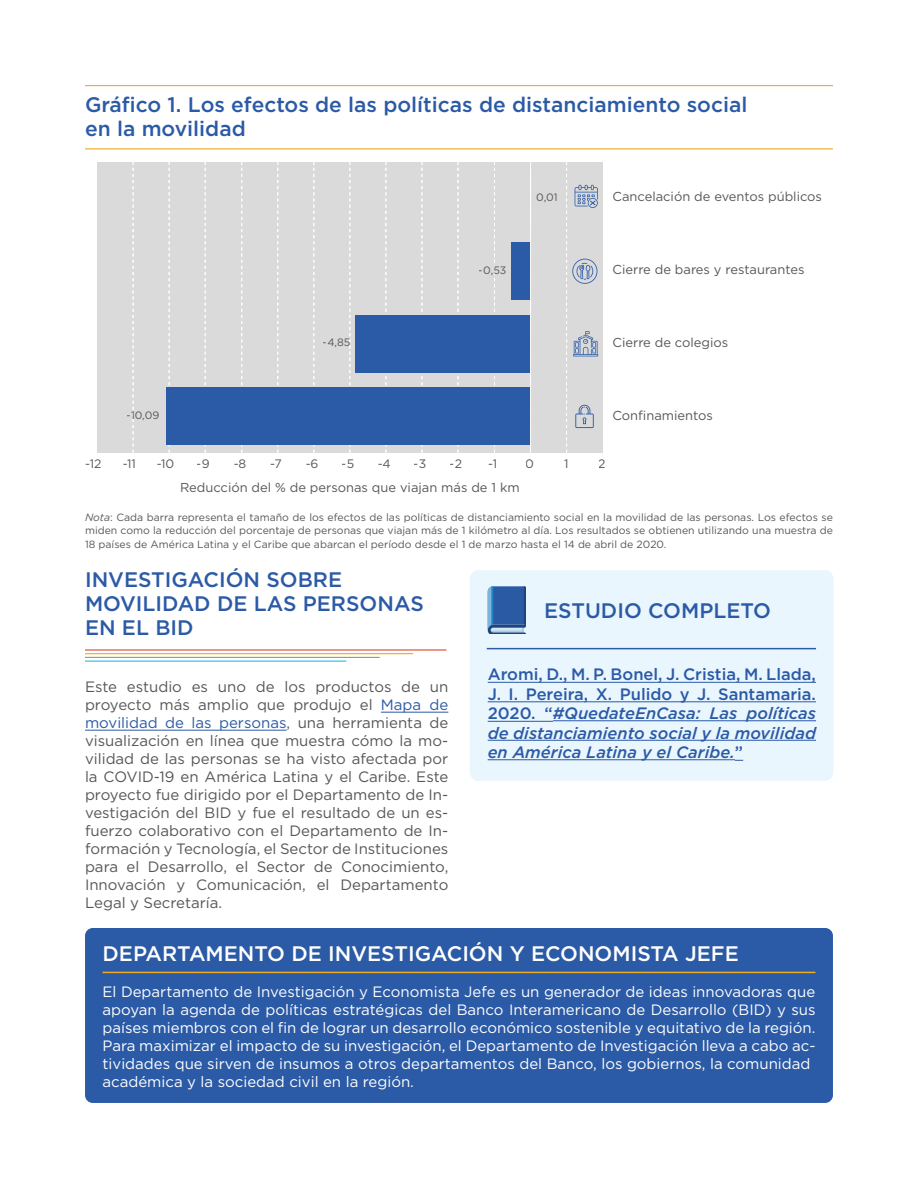
<style>
.page{position:relative;width:918px;height:1188px;background:#fff}
.page>*{position:absolute;margin:0;border:0;box-sizing:border-box;transform-origin:0 0}
.t1{font:500 21px/24px "Gotham";color:#2b5aa6}
.t2{font:500 21px "Gotham";color:#fff}
.t3{font:italic 500 16.5px/19.5px "Gotham";color:#2b5aa6;text-align:justify}
.t4{font:15px/18px "Gotham";color:#575756;text-align:justify}
.t5{font:15px/18px "Gotham";color:#fff}
.t6{font:12.9px "Gotham";color:#575756}
.t7{font:12.3px "Gotham";color:#575756}
.t8{font:10.65px "Gotham";color:#575756}
.t9{font:10.5px/13.5px "Gotham";color:#575756;text-align:justify}
.s1{font-style:italic}
.s2{color:#2b5aa6}
.s3{font-style:normal}
</style>
<div class="page">
<div style="left:470px;top:570px;width:364px;height:211px;background:#eaf6fe"></div>
<hr style="left:488px;top:682px;width:328px;height:1px;background:#2b5aa6">
<hr style="left:488px;top:702px;width:328px;height:1px;background:#2b5aa6">
<hr style="left:488px;top:721px;width:65px;height:1px;background:#2b5aa6">
<hr style="left:553px;top:720px;width:263px;height:1px;background:#2b5aa6">
<hr style="left:488px;top:740px;width:328px;height:1px;background:#2b5aa6">
<hr style="left:488px;top:759px;width:247px;height:1px;background:#2b5aa6">
<svg style="left:488px;top:586px;width:38px;height:47px;background:#406eac"></svg>
<hr style="left:487px;top:648px;width:329px;height:1px;background:#2b5aa6">
<hr style="left:381px;top:712px;width:67px;height:1px;background:#2b5aa6">
<hr style="left:85px;top:730px;width:202px;height:1px;background:#2b5aa6">
<hr style="left:85px;top:649px;width:361px;height:2px;background:#e74527">
<hr style="left:85px;top:653px;width:328px;height:1px;background:#eeaa1e">
<hr style="left:85px;top:657px;width:294px;height:1px;background:#a0a335">
<hr style="left:85px;top:661px;width:261px;height:1px;background:#26bced">
<hr style="left:85px;top:148px;width:748px;height:1px;background:#f0ab1f">
<hr style="left:85px;top:85px;width:748px;height:1px;background:#f0ab1f">
<div style="left:85px;top:928px;width:748px;height:175px;background:#2b5aa6;border-radius:8px"></div>
<hr style="left:103px;top:972px;width:712px;height:1px;background:#f0ab1f">
<div style="left:97px;top:162px;width:506px;height:291px;background:#dadada"></div>
<svg style="left:133px;top:162px;width:1px;height:291px"></svg>
<svg style="left:169px;top:162px;width:1px;height:291px"></svg>
<svg style="left:205px;top:162px;width:1px;height:291px"></svg>
<svg style="left:241px;top:162px;width:1px;height:291px"></svg>
<svg style="left:277px;top:162px;width:1px;height:291px"></svg>
<svg style="left:313px;top:162px;width:1px;height:291px"></svg>
<svg style="left:349px;top:162px;width:1px;height:291px"></svg>
<svg style="left:386px;top:162px;width:1px;height:291px"></svg>
<svg style="left:422px;top:162px;width:1px;height:291px"></svg>
<svg style="left:458px;top:162px;width:1px;height:291px"></svg>
<svg style="left:494px;top:162px;width:1px;height:291px"></svg>
<div style="left:166px;top:388px;width:365px;height:57px;background:#2b5aa6"></div>
<div style="left:356px;top:315px;width:175px;height:57px;background:#2b5aa6"></div>
<div style="left:511px;top:243px;width:20px;height:57px;background:#2b5aa6"></div>
<hr style="left:530px;top:162px;width:1px;height:291px;background:#fff">
<svg style="left:566px;top:162px;width:32px;height:291px"></svg>
<h1 class="t1" style="left:85px;top:93px;width:664px">Gráfico 1. Los efectos de las políticas de distanciamiento social en la movilidad</h1>
<p class="t8" style="left:323px;top:336px;width:29px">-4,85</p>
<p class="t8" style="left:479px;top:263px;width:29px">-0,53</p>
<p class="t8" style="left:536px;top:191px;width:23px">0,01</p>
<p class="t6" style="left:613px;top:189px;width:211px">Cancelación de eventos públicos</p>
<p class="t6" style="left:613px;top:262px;width:194px">Cierre de bares y restaurantes</p>
<p class="t6" style="left:613px;top:334px;width:117px">Cierre de colegios</p>
<p class="t8" style="left:127px;top:408px;width:34px">-10,09</p>
<p class="t6" style="left:613px;top:407px;width:102px">Confinamientos</p>
<p class="t7" style="left:85px;top:456px;width:18px">-12</p>
<p class="t7" style="left:123px;top:456px;width:15px">-11</p>
<p class="t7" style="left:156px;top:456px;width:19px">-10</p>
<p class="t7" style="left:197px;top:456px;width:14px">-9</p>
<p class="t7" style="left:234px;top:456px;width:14px">-8</p>
<p class="t7" style="left:270px;top:456px;width:13px">-7</p>
<p class="t7" style="left:306px;top:456px;width:14px">-6</p>
<p class="t7" style="left:342px;top:456px;width:14px">-5</p>
<p class="t7" style="left:377px;top:456px;width:15px">-4</p>
<p class="t7" style="left:414px;top:456px;width:14px">-3</p>
<p class="t7" style="left:450px;top:456px;width:14px">-2</p>
<p class="t7" style="left:488px;top:456px;width:11px">-1</p>
<p class="t7" style="left:526px;top:456px;width:10px">0</p>
<p class="t7" style="left:564px;top:456px;width:6px">1</p>
<p class="t7" style="left:599px;top:456px;width:9px">2</p>
<p class="t6" style="left:180px;top:479px;width:341px">Reducción del % de personas que viajan más de 1 km</p>
<p class="t9" style="left:85px;top:510px;width:749px"><span class="s1">Nota</span>: Cada barra representa el tamaño de los efectos de las políticas de distanciamiento social en la movilidad de las personas. Los efectos se miden como la reducción del porcentaje de personas que viajan más de 1 kilómetro al día. Los resultados se obtienen utilizando una muestra de 18 países de América Latina y el Caribe que abarcan el período desde el 1 de marzo hasta el 14 de abril de 2020.</p>
<h1 class="t1" style="left:85px;top:567px;width:340px">INVESTIGACIÓN SOBRE<br>MOVILIDAD DE LAS PERSONAS<br>EN EL BID</h1>
<p class="t4" style="left:85px;top:678px;width:365px">Este estudio es uno de los productos de un proyecto más amplio que produjo el <span class="s2">Mapa de movilidad de las personas</span>, una herramienta de visualización en línea que muestra cómo la mo&shy;vilidad de las personas se ha visto afectada por la COVID-19 en América Latina y el Caribe. Este proyecto fue dirigido por el Departamento de In&shy;vestigación del BID y fue el resultado de un es&shy;fuerzo colaborativo con el Departamento de In&shy;formación y Tecnología, el Sector de Instituciones para el Desarrollo, el Sector de Conocimiento, Innovación y Comunicación, el Departamento Legal y Secretaría.</p>
<h1 class="t1" style="left:544px;top:598px;width:228px">ESTUDIO COMPLETO</h1>
<p class="t3" style="left:488px;top:664px;width:330px"><span class="s3">Aromi, D., M. P. Bonel, J. Cristia, M. Llada, J. I. Pereira, X. Pulido y J. Santamaria.<br>2020. “</span>#QuedateEnCasa: Las políticas de distanciamiento social y la movilidad en América Latina y el Caribe.<span class="s3">”</span></p>
<h1 class="t2" style="left:103px;top:940px;width:638px">DEPARTAMENTO DE INVESTIGACIÓN Y ECONOMISTA JEFE</h1>
<p class="t5" style="left:103px;top:982px;width:715px">El Departamento de Investigación y Economista Jefe es un generador de ideas innovadoras que apoyan la agenda de políticas estratégicas del Banco Interamericano de Desarrollo (BID) y sus países miembros con el fin de lograr un desarrollo económico sostenible y equitativo de la región.<br>Para maximizar el impacto de su investigación, el Departamento de Investigación lleva a cabo ac&shy;tividades que sirven de insumos a otros departamentos del Banco, los gobiernos, la comunidad académica y la sociedad civil en la región.</p>
</div>
